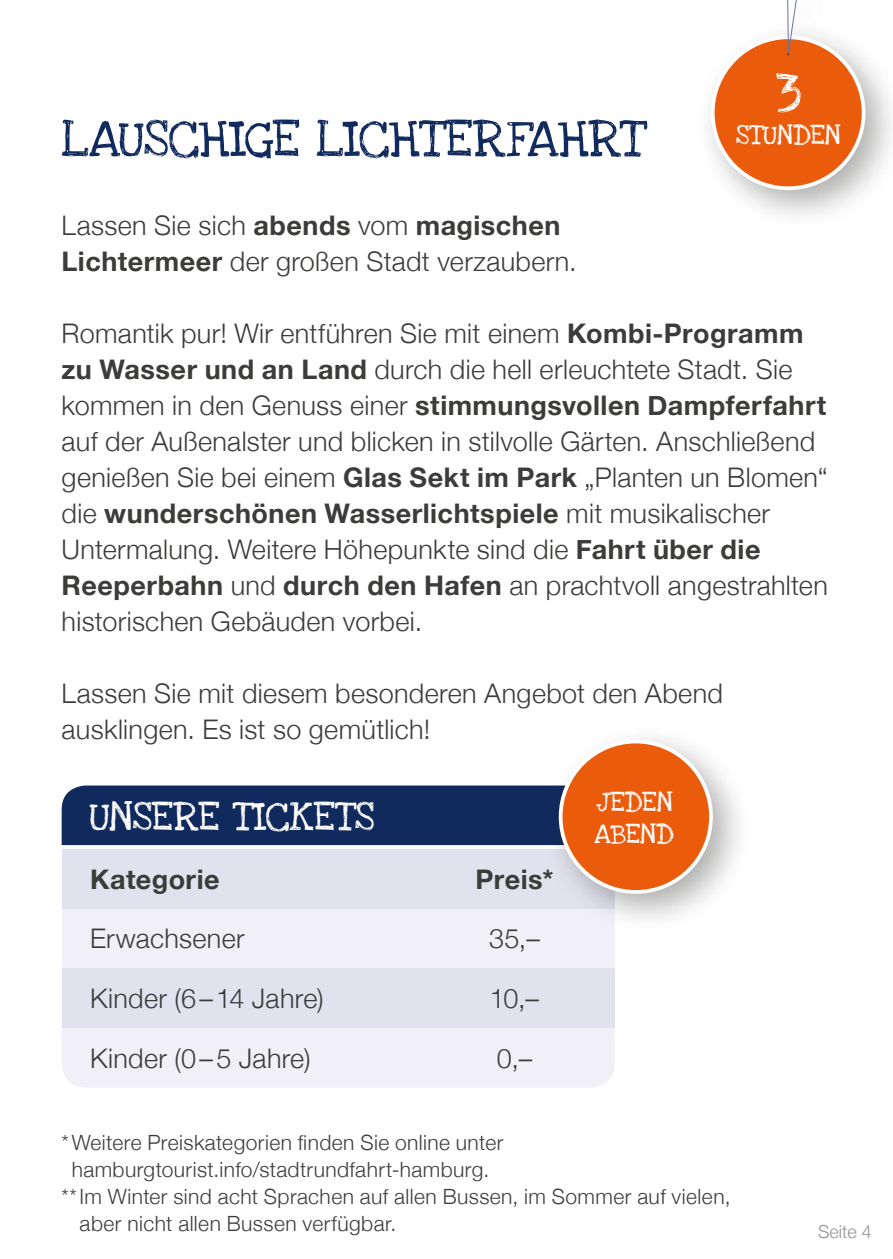
<style>
.page{position:relative;width:893px;height:1259px;background:#fff}
.page>*{position:absolute;margin:0;border:0;box-sizing:border-box;transform-origin:0 0}
.t1{font:57px "Love Ya Like A Sister";color:#fff}
.t2{font:54px "Love Ya Like A Sister";letter-spacing:-.005em;color:#112a5d}
.t3{font:42px "Love Ya Like A Sister";letter-spacing:.005em;color:#fff}
.t4{font:28.5px/31.5px "Love Ya Like A Sister";letter-spacing:.01em;color:#fff}
.t5{font:300 27px/36px "Helvetica Neue";letter-spacing:.01em;color:#3c3c3b}
.t6{font:700 27px "Helvetica Neue";letter-spacing:.015em;color:#3c3c3b}
.t7{font:300 21px "Helvetica Neue";letter-spacing:.02em;color:#3c3c3b}
.t8{font:300 18px "Helvetica Neue";color:#929292}
.s1{font-weight:700}
</style>
<div class="page">
<div style="left:696px;top:0;width:197px;height:230px;background:#1d1d1b;opacity:.35"></div>
<div style="left:713px;top:37px;width:151px;height:151px;background:#ea5b0b;border-radius:50%"></div>
<div style="left:711px;top:35px;width:154px;height:155px;border:4px solid #fff;border-radius:50%"></div>
<svg style="left:787px;top:0;width:16px;height:56px"></svg>
<div style="left:62px;top:1028px;width:552px;height:59px;background:#f0f0f6"></div>
<div style="left:62px;top:909px;width:552px;height:59px;background:#f0f0f6"></div>
<div style="left:62px;top:968px;width:552px;height:60px;background:#e1e2ed"></div>
<div style="left:62px;top:849px;width:552px;height:60px;background:#e1e2ed"></div>
<div style="left:62px;top:785px;width:481px;height:60px;background:#112a5d"></div>
<div style="left:543px;top:724px;width:210px;height:209px;background:#1d1d1b;opacity:.35"></div>
<div style="left:561px;top:741px;width:150px;height:151px;background:#ea5b0b;border-radius:50%"></div>
<div style="left:559px;top:739px;width:154px;height:155px;border:4px solid #fff;border-radius:50%"></div>
<h2 class="t2" style="left:62px;top:106px;width:583px">LAUSCHIGE LICHTERFAHRT</h2>
<p class="t5" style="left:62px;top:205px;width:516px">Lassen Sie sich <span class="s1">abends</span> vom <span class="s1">magischen<br>Lichtermeer</span> der großen Stadt verzaubern.</p>
<h1 class="t1" style="left:775px;top:60px;width:28px">3</h1>
<p class="t4" style="left:736px;top:119px;width:106px">STUNDEN</p>
<p class="t5" style="left:62px;top:313px;width:768px">Romantik pur! Wir entführen Sie mit einem <span class="s1">Kombi-Programm zu Wasser und an Land</span> durch die hell erleuchtete Stadt. Sie kommen in den Genuss einer <span class="s1">stimmungsvollen Dampferfahrt </span>auf der Außenalster und blicken in stilvolle Gärten. Anschließend genießen Sie bei einem <span class="s1">Glas Sekt im Park</span> „Planten un Blomen“ die <span class="s1">wunderschönen Wasserlichtspiele</span> mit musikalischer Untermalung. Weitere Höhepunkte sind die <span class="s1">Fahrt über die Reeperbahn</span> und <span class="s1">durch den Hafen</span> an prachtvoll angestrahlten historischen Gebäuden vorbei.</p>
<p class="t5" style="left:62px;top:673px;width:663px">Lassen Sie mit diesem besonderen Angebot den Abend ausklingen. Es ist so gemütlich!</p>
<h3 class="t3" style="left:90px;top:791px;width:286px">UNSERE TICKETS</h3>
<p class="t6" style="left:90px;top:858px;width:131px">Kategorie</p>
<p class="t6" style="left:475px;top:858px;width:80px">Preis*</p>
<p class="t5" style="left:90px;top:919px;width:156px">Erwachsener</p>
<p class="t5" style="left:489px;top:919px;width:52px">35,–</p>
<p class="t5" style="left:90px;top:978px;width:235px">Kinder (6–14 Jahre)</p>
<p class="t5" style="left:490px;top:978px;width:51px">10,–</p>
<p class="t5" style="left:90px;top:1038px;width:222px">Kinder (0–5 Jahre)</p>
<p class="t5" style="left:497px;top:1038px;width:37px">0,–</p>
<p class="t4" style="left:595px;top:787px;width:81px">JEDEN<br>ABEND</p>
<p class="t7" style="left:62px;top:1126px;width:443px">* Weitere Preiskategorien finden Sie online unter</p>
<p class="t7" style="left:72px;top:1153px;width:419px">hamburgtourist.info/stadtrundfahrt-hamburg.</p>
<p class="t7" style="left:62px;top:1180px;width:670px">** Im Winter sind acht Sprachen auf allen Bussen, im Sommer auf vielen,</p>
<p class="t7" style="left:80px;top:1207px;width:318px">aber nicht allen Bussen verfügbar.</p>
<p class="t8" style="left:818px;top:1216px;width:55px">Seite 4</p>
</div>
